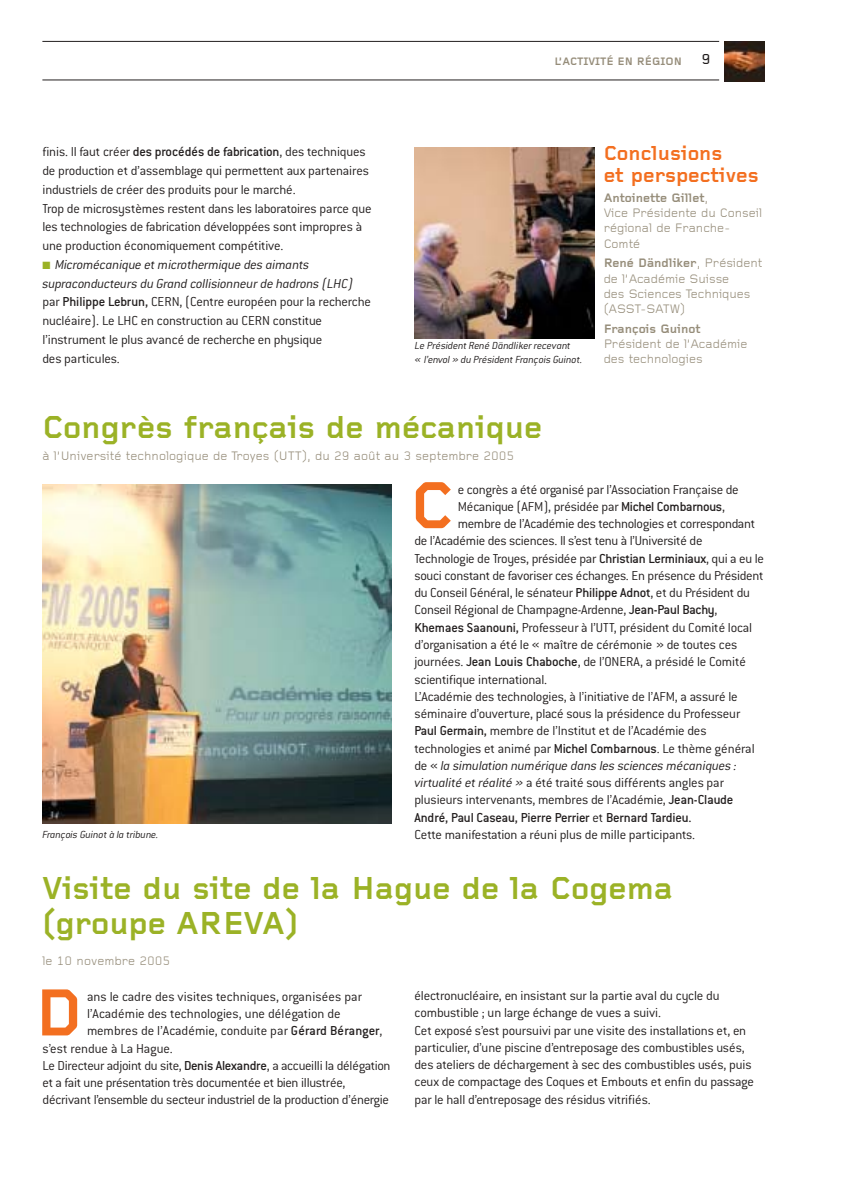
<style>
.page{position:relative;width:849px;height:1190px;background:#fff}
.page>*{position:absolute;margin:0;border:0;box-sizing:border-box;transform-origin:0 0}
.t1{font:700 69px "Foundry Gridnik";color:#f36f20}
.t2{font:700 33px/34.5px "Foundry Gridnik";color:#9bb226}
.t3{font:700 21px/22.5px "Foundry Gridnik";color:#f36f20}
.t4{font:500 15px "Foundry Gridnik";color:#231f1f}
.t5{font:300 14.25px/18.8px "Conduit ITC";letter-spacing:-.015em;color:#231f1f}
.t6{font:italic 300 14.25px "Conduit ITC";letter-spacing:-.015em;color:#231f1f}
.t7{font:500 14.25px "Conduit ITC";letter-spacing:-.02em;color:#231f1f}
.t8{font:12.75px/15.3px "Foundry Gridnik";letter-spacing:-.005em;color:#968d7a}
.t9{font:700 12.75px "Foundry Gridnik";letter-spacing:-.005em;color:#968d7a}
.t10{font:italic 300 11.25px/13.5px "Conduit ITC";letter-spacing:-.01em;color:#231f1f}
.t11{font:700 11.25px "Foundry Gridnik";color:#968d7a}
.s1{font-weight:500}
.s2{color:#9bb226}
.s3{font-style:italic}
.s4{font-weight:700}
.s5{font-style:normal}
.s6{font-weight:300}
</style>
<div class="page">
<img style="left:724px;top:41px;width:40px;height:40px">
<hr style="left:42px;top:41px;width:677px;height:1px;background:#231f1f">
<hr style="left:42px;top:80px;width:677px;height:1px;background:#231f1f">
<img style="left:42px;top:484px;width:349px;height:339px">
<img style="left:414px;top:148px;width:180px;height:190px">
<p class="t5" style="left:42px;top:144px;width:331px">finis. Il faut créer <span class="s1">des procédés de fabrication</span>, des techniques de production et d’assemblage qui permettent aux partenaires industriels de créer des produits pour le marché.<br>Trop de microsystèmes restent dans les laboratoires parce que les technologies de fabrication développées sont impropres à une production économiquement compétitive.</p>
<p class="t5" style="left:42px;top:256px;width:330px"><span class="s2">■</span> <span class="s3">Micromécanique et microthermique des aimants supraconducteurs du Grand collisionneur de hadrons (LHC) </span>par <span class="s1">Philippe Lebrun,</span> CERN, (Centre européen pour la recherche nucléaire). Le LHC en construction au CERN constitue l’instrument le plus avancé de recherche en physique<br>des particules.</p>
<p class="t11" style="left:554px;top:57px;width:129px">L’ACTIVITÉ EN RÉGION</p>
<p class="t4" style="left:701px;top:55px;width:11px">9</p>
<p class="t10" style="left:415px;top:340px;width:169px">Le Président René Dändliker recevant<br>« l’envol » du Président François Guinot.</p>
<h3 class="t3" style="left:604px;top:143px;width:157px">Conclusions<br>et perspectives</h3>
<p class="t8" style="left:604px;top:191px;width:160px"><span class="s4">Antoinette Gillet</span>,<br>Vice Présidente du Conseil régional de Franche-<br>Comté</p>
<p class="t8" style="left:604px;top:256px;width:160px"><span class="s4">René Dändliker</span>, Président de l’Académie Suisse<br>des Sciences Techniques (ASST-SATW)</p>
<p class="t9" style="left:604px;top:324px;width:98px">François Guinot</p>
<p class="t8" style="left:604px;top:337px;width:145px">Président de l’Académie des technologies</p>
<h2 class="t2" style="left:42px;top:412px;width:501px">Congrès français de mécanique</h2>
<p class="t8" style="left:42px;top:449px;width:473px">à l’Université technologique de Troyes (UTT), du 29 août au 3 septembre 2005</p>
<p class="t10" style="left:42px;top:828px;width:118px">François Guinot à la tribune.</p>
<h1 class="t1" style="left:410px;top:482px;width:45px">C</h1>
<p class="t5" style="left:458px;top:481px;width:282px">e congrès a été organisé par l’Association Française de</p>
<p class="t5" style="left:458px;top:498px;width:269px">Mécanique (AFM), présidée par <span class="s1">Michel Combarnous</span>,</p>
<p class="t5" style="left:458px;top:516px;width:299px">membre de l’Académie des technologies et correspondant</p>
<p class="t5" style="left:414px;top:533px;width:290px">de l’Académie des sciences. Il s’est tenu à l’Université de</p>
<p class="t5" style="left:414px;top:550px;width:351px">Technologie de Troyes, présidée par <span class="s1">Christian Lerminiaux</span>, qui a eu le</p>
<p class="t5" style="left:414px;top:567px;width:350px">souci constant de favoriser ces échanges. En présence du Président</p>
<p class="t5" style="left:414px;top:585px;width:337px">du Conseil Général, le sénateur <span class="s1">Philippe Adnot</span>, et du Président du</p>
<p class="t5" style="left:414px;top:602px;width:305px">Conseil Régional de Champagne-Ardenne, <span class="s1">Jean-Paul Bachy</span>,</p>
<p class="t5" style="left:414px;top:619px;width:339px"><span class="s1">Khemaes Saanouni,</span> Professeur à l’UTT, président du Comité local</p>
<p class="t5" style="left:414px;top:636px;width:325px">d’organisation a été le « maître de cérémonie » de toutes ces</p>
<p class="t5" style="left:414px;top:654px;width:333px">journées. <span class="s1">Jean Louis Chaboche</span>, de l’ONERA, a présidé le Comité</p>
<p class="t5" style="left:414px;top:671px;width:134px">scientifique international.</p>
<p class="t5" style="left:414px;top:688px;width:325px">L’Académie des technologies, à l’initiative de l’AFM, a assuré le</p>
<p class="t5" style="left:414px;top:705px;width:327px">séminaire d’ouverture, placé sous la présidence du Professeur</p>
<p class="t5" style="left:414px;top:723px;width:294px"><span class="s1">Paul Germain,</span> membre de l’Institut et de l’Académie des</p>
<p class="t5" style="left:414px;top:740px;width:342px">technologies et animé par <span class="s1">Michel Combarnous</span>. Le thème général</p>
<p class="t6" style="left:414px;top:760px;width:324px"><span class="s5">de «</span> la simulation numérique dans les sciences mécaniques :</p>
<p class="t5" style="left:414px;top:774px;width:311px"><span class="s3">virtualité et réalité »</span> a été traité sous différents angles par</p>
<p class="t5" style="left:414px;top:792px;width:320px">plusieurs intervenants, membres de l’Académie, <span class="s1">Jean-Claude</span></p>
<p class="t7" style="left:414px;top:812px;width:279px">André, Paul Caseau, Pierre Perrier <span class="s6">et</span> Bernard Tardieu.</p>
<p class="t5" style="left:414px;top:826px;width:282px">Cette manifestation a réuni plus de mille participants.</p>
<h2 class="t2" style="left:42px;top:874px;width:632px">Visite du site de la Hague de la Cogema (groupe AREVA)</h2>
<p class="t8" style="left:42px;top:954px;width:129px">le 10 novembre 2005</p>
<h1 class="t1" style="left:34px;top:989px;width:50px">D</h1>
<p class="t5" style="left:87px;top:988px;width:276px">ans le cadre des visites techniques, organisées par</p>
<p class="t5" style="left:87px;top:1005px;width:255px">l’Académie des technologies, une délégation de</p>
<p class="t5" style="left:87px;top:1023px;width:297px">membres de l’Académie, conduite par <span class="s1">Gérard Béranger</span>,</p>
<p class="t5" style="left:42px;top:1040px;width:132px">s’est rendue à La Hague.</p>
<p class="t5" style="left:42px;top:1057px;width:350px">Le Directeur adjoint du site, <span class="s1">Denis Alexandre</span>, a accueilli la délégation</p>
<p class="t5" style="left:42px;top:1074px;width:304px">et a fait une présentation très documentée et bien illustrée,</p>
<p class="t5" style="left:42px;top:1092px;width:348px">décrivant l’ensemble du secteur industriel de la production d’énergie</p>
<p class="t5" style="left:414px;top:988px;width:341px;line-height:17.2px">électronucléaire, en insistant sur la partie aval du cycle du combustible ; un large échange de vues a suivi.<br>Cet exposé s’est poursuivi par une visite des installations et, en particulier, d’une piscine d’entreposage des combustibles usés, des ateliers de déchargement à sec des combustibles usés, puis ceux de compactage des Coques et Embouts et enfin du passage par le hall d’entreposage des résidus vitrifiés.</p>
</div>
